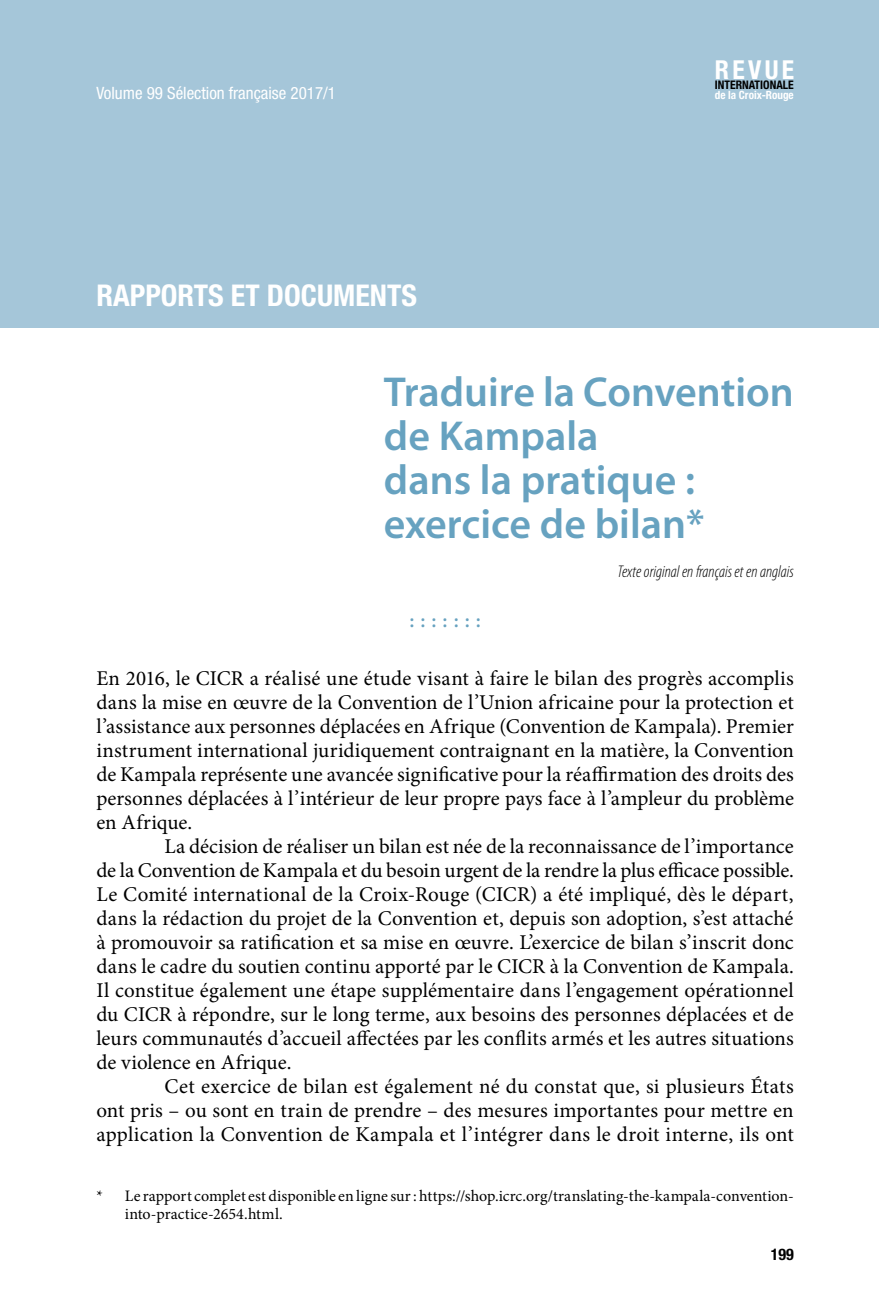
<style>
.page{position:relative;width:879px;height:1304px;background:#fff}
.page>*{position:absolute;margin:0;border:0;box-sizing:border-box;transform-origin:0 0}
.Titre_article{font:600 42px/44px "Myriad Pro";color:#67a2c0}
.Chapitre{font:700 condensed 30px "Helvetica Neue";color:#fff}
.t1{font:700 condensed 26.2px "Helvetica Neue";letter-spacing:.13em;color:#fff}
.Texte_courant{font:21px/24px "Minion Pro";letter-spacing:.005em;color:#000;text-align:justify}
.Intro{font:21px/24px "Minion Pro";letter-spacing:-.005em;color:#000;text-align:justify}
.Separation{font:600 21px "Minion Pro";color:#67a2c0}
.Traduit_de_l_anglais{font:italic 300 condensed 17px "Myriad Pro";color:#000}
.t2{font:condensed 17px "Helvetica Neue LT Std";color:#fff}
.notes{font:16px/18px "Minion Pro";color:#000}
.t3{font:700 condensed 16px "Helvetica Neue";color:#000}
.t4{font:700 condensed 11.8px "Helvetica Neue";color:#000}
.t5{font:700 condensed 11.4px "Helvetica Neue";color:#fff}
</style>
<div class="page">
<div style="left:0;top:0;width:879px;height:328px;background:#a5c6d9"></div>
<p class="t2" style="left:96px;top:83px;width:241px">Volume 99 Sélection française 2017/1</p>
<p class="Chapitre" style="left:96px;top:277px;width:322px">RAPPORTS ET DOCUMENTS</p>
<p class="t1" style="left:715px;top:54px;width:81px">REVUE</p>
<p class="t4" style="left:715px;top:78px;width:80px">INTERNATIONALE</p>
<p class="t5" style="left:715px;top:88px;width:80px">de la Croix-Rouge</p>
<p class="Titre_article" style="left:384px;top:369px;width:411px">Traduire la Convention de Kampala<br>dans la pratique : exercice de bilan*</p>
<p class="Traduit_de_l_anglais" style="left:617px;top:562px;width:178px">Texte original en français et en anglais</p>
<p class="Separation" style="left:409px;top:606px;width:73px">:::::::</p>
<p class="Intro" style="left:96px;top:666px;width:699px">En 2016, le CICR a réalisé une étude visant à faire le bilan des progrès accomplis dans la mise en œuvre de la Convention de l’Union africaine pour la protection et l’assistance aux personnes déplacées en Afrique (Convention de Kampala). Premier instrument international juridiquement contraignant en la matière, la Convention de Kampala représente une avancée significative pour la réaffirmation des droits des personnes déplacées à l’intérieur de leur propre pays face à l’ampleur du problème en Afrique.</p>
<p class="Texte_courant" style="left:96px;top:834px;width:699px;text-indent:68px">La décision de réaliser un bilan est née de la reconnaissance de l’importance de la Convention de Kampala et du besoin urgent de la rendre la plus efficace possible.<br>Le Comité international de la Croix-Rouge (CICR) a été impliqué, dès le départ, dans la rédaction du projet de la Convention et, depuis son adoption, s’est attaché à promouvoir sa ratification et sa mise en œuvre. L’exercice de bilan s’inscrit donc dans le cadre du soutien continu apporté par le CICR à la Convention de Kampala.<br>Il constitue également une étape supplémentaire dans l’engagement opérationnel du CICR à répondre, sur le long terme, aux besoins des personnes déplacées et de leurs communautés d’accueil affectées par les conflits armés et les autres situations de violence en Afrique.</p>
<p class="Texte_courant" style="left:96px;top:1074px;width:699px;text-indent:68px">Cet exercice de bilan est également né du constat que, si plusieurs États ont pris – ou sont en train de prendre – des mesures importantes pour mettre en application la Convention de Kampala et l’intégrer dans le droit interne, ils ont</p>
<p class="notes" style="left:125px;top:1187px;width:670px;text-indent:-28px">* Le rapport complet est disponible en ligne sur : https://shop.icrc.org/translating-the-kampala-convention&shy;into-practice-2654.html.</p>
<p class="t3" style="left:771px;top:1244px;width:25px">199</p>
</div>
